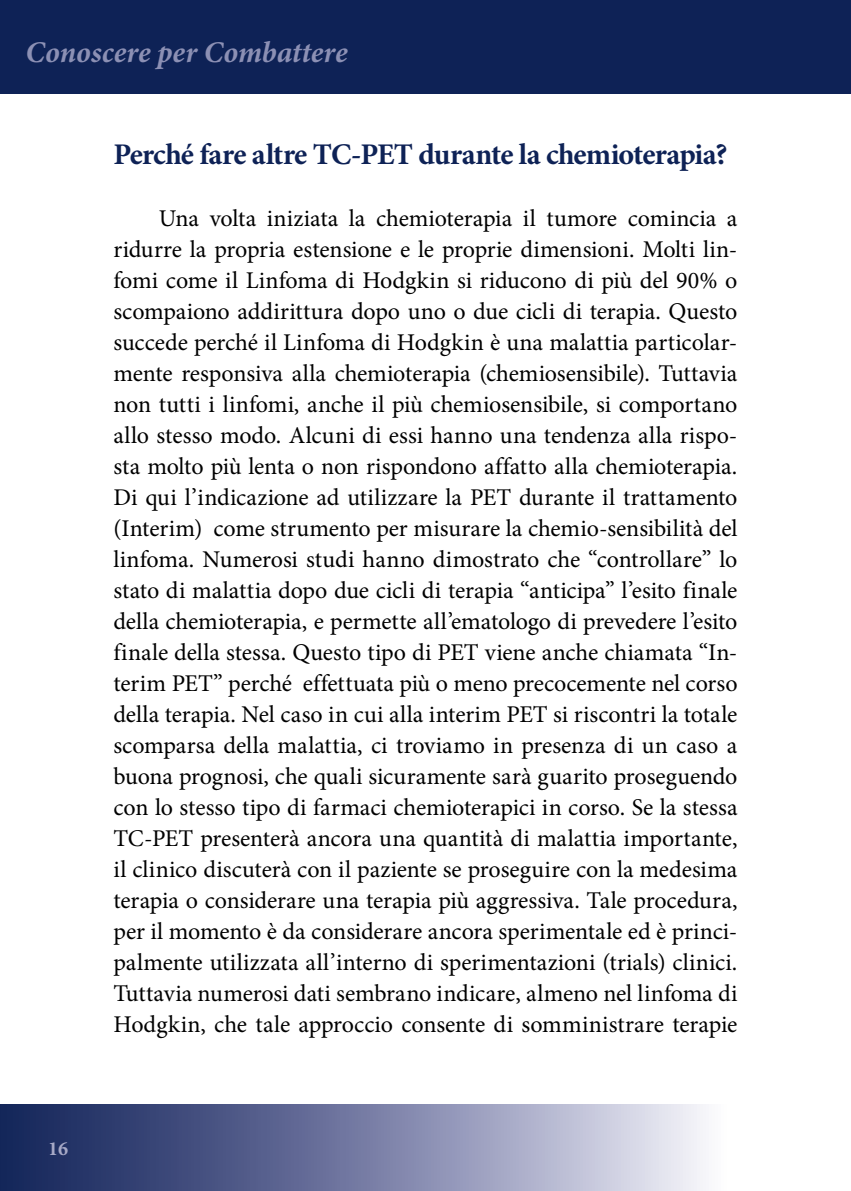
<style>
.page{position:relative;width:851px;height:1191px;background:#fff}
.page>*{position:absolute;margin:0;border:0;box-sizing:border-box;transform-origin:0 0}
.t1{font:700 30px "Minion Pro";letter-spacing:-.03em;color:#0e2256}
.t2{font:italic 700 30px "Minion Pro";color:#8c90b4}
.t3{font:24px/31px "Minion Pro";letter-spacing:-.015em;color:#000;text-align:justify}
.t4{font:700 20px "Minion Pro";color:#a7a9c7}
</style>
<div class="page">
<div style="left:0;top:0;width:850px;height:94px;background:#0e2256"></div>
<div style="left:0;top:1104px;width:729px;height:87px;background:linear-gradient(to right,#071753,#f3f0fb)"></div>
<p class="t2" style="left:26px;top:31px;width:323px">Conoscere per Combattere</p>
<p class="t4" style="left:48px;top:1134px;width:21px">16</p>
<p class="t1" style="left:113px;top:133px;width:615px">Perché fare altre TC-PET durante la chemioterapia?</p>
<p class="t3" style="left:113px;top:202px;width:625px;text-indent:45px">Una volta iniziata la chemioterapia il tumore comincia a ridurre la propria estensione e le proprie dimensioni. Molti lin&shy;fomi come il Linfoma di Hodgkin si riducono di più del 90% o scompaiono addirittura dopo uno o due cicli di terapia. Questo succede perché il Linfoma di Hodgkin è una malattia particolar&shy;mente responsiva alla chemioterapia (chemiosensibile). Tuttavia non tutti i linfomi, anche il più chemiosensibile, si comportano allo stesso modo. Alcuni di essi hanno una tendenza alla rispo&shy;sta molto più lenta o non rispondono affatto alla chemioterapia.<br>Di qui l’indicazione ad utilizzare la PET durante il trattamento (Interim) come strumento per misurare la chemio-sensibilità del linfoma. Numerosi studi hanno dimostrato che “controllare” lo stato di malattia dopo due cicli di terapia “anticipa” l’esito finale della chemioterapia, e permette all’ematologo di prevedere l’esito finale della stessa. Questo tipo di PET viene anche chiamata “In&shy;terim PET” perché effettuata più o meno precocemente nel corso della terapia. Nel caso in cui alla interim PET si riscontri la totale scomparsa della malattia, ci troviamo in presenza di un caso a buona prognosi, che quali sicuramente sarà guarito proseguendo con lo stesso tipo di farmaci chemioterapici in corso. Se la stessa TC-PET presenterà ancora una quantità di malattia importante, il clinico discuterà con il paziente se proseguire con la medesima terapia o considerare una terapia più aggressiva. Tale procedura, per il momento è da considerare ancora sperimentale ed è princi&shy;palmente utilizzata all’interno di sperimentazioni (trials) clinici.<br>Tuttavia numerosi dati sembrano indicare, almeno nel linfoma di Hodgkin, che tale approccio consente di somministrare terapie</p>
</div>
